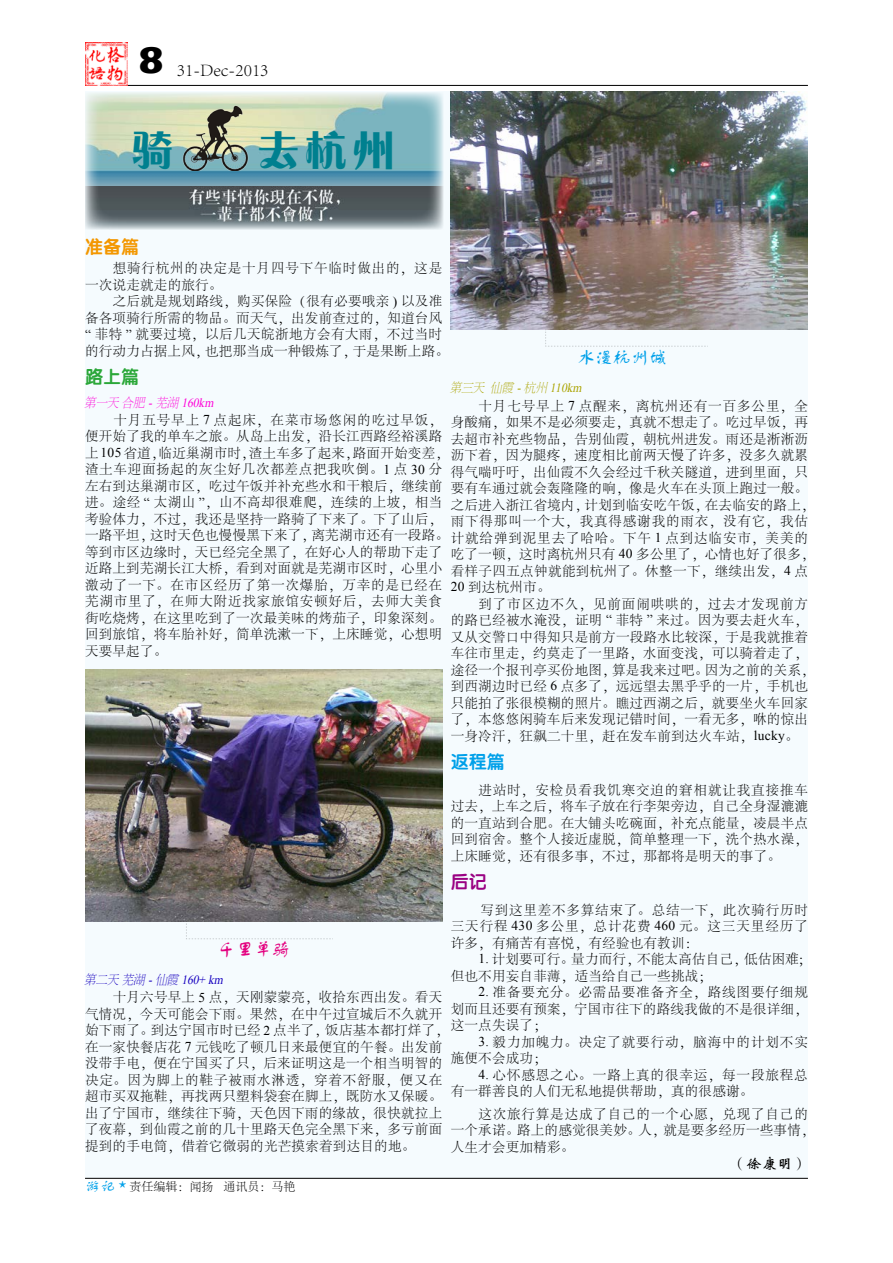
<style>
.page{position:relative;width:893px;height:1263px;background:#fff}
.page>*{position:absolute;margin:0;border:0;box-sizing:border-box;transform-origin:0 0}
.t1{font:44.4px "FZCHYJW GB1 0";color:#00808f}
.t2{font:300 18px "Adobe Song Std";color:#000}
.t3{font:18px "FZSTK GBK1 0";color:#00a0e9}
.t4{font:18px "FZSTK GBK1 0";color:#e4007f}
.t5{font:18px "FZY4 JW GB1 0";color:#f39700}
.t6{font:18px "FZY4 JW GB1 0";color:#2aa738}
.t7{font:18px "FZY4 JW GB1 0";color:#00a0e9}
.t8{font:18px "FZY4 JW GB1 0";color:#9a0283}
.t9{font:15px "FZWBK GBK1 0";color:#000}
.t10{font:300 13.5px/16.5px "Adobe Song Std";letter-spacing:.02em;color:#000}
.t11{font:300 13.5px/16.5px "Adobe Song Std";letter-spacing:.065em;color:#000}
.t12{font:300 13.5px/16.5px "Adobe Song Std";letter-spacing:.07em;color:#000}
.t13{font:italic 12.6px "FZBSJW GB1 0";color:#1600bf;scale:.91 1}
.t14{font:italic 12.6px "FZBSJW GB1 0";color:#ff00d9;scale:.91 1}
.t15{font:italic 12.6px "FZBSJW GB1 0";color:#aaa300;scale:.91 1}
.t16{font:300 12px "Adobe Song Std";color:#000}
.s1{font-family:"Times New Roman";font-weight:400}
.s2{font-family:"Times New Roman"}
.s3{font-family:"FZSTK GBK1 0";font-weight:400;font-size:15px;color:#00a0e9}
.s4{font-family:"FZKTK GBK1 0";font-weight:400;font-size:15px;color:#00a0e9}
</style>
<div class="page">
<div style="left:85px;top:91px;width:723px;height:1087px;background:#f5fbfe"></div>
<hr style="left:85px;top:85px;width:723px;height:1px;background:#000">
<hr style="left:85px;top:1178px;width:723px;height:1px;background:#000">
<img style="left:85px;top:43px;width:43px;height:42px">
<img style="left:85px;top:92px;width:358px;height:137px">
<img style="left:181px;top:104px;width:73px;height:66px">
<img style="left:451px;top:91px;width:357px;height:239px">
<svg style="left:545px;top:329px;width:164px;height:18px"></svg>
<img style="left:85px;top:670px;width:357px;height:252px">
<svg style="left:186px;top:920px;width:148px;height:19px"></svg>
<h2 class="t2" style="left:137px;top:60px;width:134px"><sup>8</sup> 31-Dec-2013</h2>
<h1 class="t1" style="left:130px;top:124px;width:46px">骑</h1>
<h1 class="t1" style="left:256px;top:124px;width:141px">去杭州</h1>
<h2 class="t5" style="left:85px;top:236px;width:55px">准备篇</h2>
<p class="t11" style="left:85px;top:260px;width:359px;text-indent:28px">想骑行杭州的决定是十月四号下午临时做出的，这是一次说走就走的旅行。</p>
<p class="t10" style="left:85px;top:293px;width:365px;text-indent:28px">之后就是规划路线，购买保险（很有必要哦亲 <span class="s1">)</span> 以及准备各项骑行所需的物品。而天气，出发前查过的，知道台风<span class="s1">“</span> 菲特 <span class="s1">”</span> 就要过境，以后几天皖浙地方会有大雨，不过当时的行动力占据上风，也把那当成一种锻炼了，于是果断上路。</p>
<h2 class="t6" style="left:85px;top:367px;width:55px">路上篇</h2>
<p class="t14" style="left:84px;top:396px;width:147px">第一天合肥 <span class="s2">-</span> 芜湖 <span class="s2">160km</span></p>
<p class="t10" style="left:85px;top:412px;width:365px;text-indent:29px">十月五号早上 <span class="s1">7</span> 点起床，在菜市场悠闲的吃过早饭，便开始了我的单车之旅。从岛上出发，沿长江西路经裕溪路上<span class="s1">105</span>省道，临近巢湖市时，渣土车多了起来，路面开始变差，渣土车迎面扬起的灰尘好几次都差点把我吹倒。<span class="s1">1</span> 点 <span class="s1">30</span> 分左右到达巢湖市区，吃过午饭并补充些水和干粮后，继续前进。途经 <span class="s1">“</span> 太湖山 <span class="s1">”</span>，山不高却很难爬，连续的上坡，相当考验体力，不过，我还是坚持一路骑了下来了。下了山后，一路平坦，这时天色也慢慢黑下来了，离芜湖市还有一段路。等到市区边缘时，天已经完全黑了，在好心人的帮助下走了近路上到芜湖长江大桥，看到对面就是芜湖市区时，心里小激动了一下。在市区经历了第一次爆胎，万幸的是已经在芜湖市里了，在师大附近找家旅馆安顿好后，去师大美食街吃烧烤，在这里吃到了一次最美味的烤茄子，印象深刻。回到旅馆，将车胎补好，简单洗漱一下，上床睡觉，心想明天要早起了。</p>
<h2 class="t4" style="left:217px;top:939px;width:73px">千里单骑</h2>
<p class="t13" style="left:84px;top:973px;width:157px">第二天芜湖 <span class="s2">-</span> 仙霞 <span class="s2">160+ km</span></p>
<p class="t10" style="left:85px;top:989px;width:365px;text-indent:28px">十月六号早上 <span class="s1">5</span> 点，天刚蒙蒙亮，收拾东西出发。看天气情况，今天可能会下雨。果然，在中午过宣城后不久就开始下雨了。到达宁国市时已经 <span class="s1">2</span> 点半了，饭店基本都打烊了，在一家快餐店花 <span class="s1">7</span> 元钱吃了顿几日来最便宜的午餐。出发前没带手电，便在宁国买了只，后来证明这是一个相当明智的决定。因为脚上的鞋子被雨水淋透，穿着不舒服，便又在超市买双拖鞋，再找两只塑料袋套在脚上，既防水又保暖。出了宁国市，继续往下骑，天色因下雨的缘故，很快就拉上了夜幕，到仙霞之前的几十里路天色完全黑下来，多亏前面提到的手电筒，借着它微弱的光芒摸索着到达目的地。</p>
<p class="t16" style="left:85px;top:1180px;width:212px"><span class="s3">游记</span> <span class="s4">*</span> 责任编辑：闻扬 通讯员：马艳</p>
<h2 class="t3" style="left:577px;top:347px;width:91px">水漫杭州城</h2>
<p class="t15" style="left:450px;top:382px;width:150px">第三天仙霞 <span class="s2">-</span> 杭州 <span class="s2">110km</span></p>
<p class="t10" style="left:451px;top:398px;width:365px;text-indent:28px">十月七号早上 <span class="s1">7</span> 点醒来，离杭州还有一百多公里，全身酸痛，如果不是必须要走，真就不想走了。吃过早饭，再去超市补充些物品，告别仙霞，朝杭州进发。雨还是淅淅沥沥下着，因为腿疼，速度相比前两天慢了许多，没多久就累得气喘吁吁，出仙霞不久会经过千秋关隧道，进到里面，只要有车通过就会轰隆隆的响，像是火车在头顶上跑过一般。之后进入浙江省境内，计划到临安吃午饭，在去临安的路上，雨下得那叫一个大，我真得感谢我的雨衣，没有它，我估计就给弹到泥里去了哈哈。下午 <span class="s1">1</span> 点到达临安市，美美的吃了一顿，这时离杭州只有 <span class="s1">40</span> 多公里了，心情也好了很多，看样子四五点钟就能到杭州了。休整一下，继续出发，<span class="s1">4</span> 点<br><span class="s1">20</span> 到达杭州市。</p>
<p class="t10" style="left:451px;top:596px;width:365px;text-indent:28px">到了市区边不久，见前面闹哄哄的，过去才发现前方的路已经被水淹没，证明 <span class="s1">“</span> 菲特 <span class="s1">”</span> 来过。因为要去赶火车，又从交警口中得知只是前方一段路水比较深，于是我就推着车往市里走，约莫走了一里路，水面变浅，可以骑着走了，途径一个报刊亭买份地图，算是我来过吧。因为之前的关系，到西湖边时已经 <span class="s1">6</span> 点多了，远远望去黑乎乎的一片，手机也只能拍了张很模糊的照片。瞧过西湖之后，就要坐火车回家了，本悠悠闲骑车后来发现记错时间，一看无多，咻的惊出一身冷汗，狂飙二十里，赶在发车前到达火车站，<span class="s1">lucky</span>。</p>
<h2 class="t7" style="left:451px;top:752px;width:55px">返程篇</h2>
<p class="t10" style="left:451px;top:782px;width:359px;text-align:justify;text-indent:28px">进站时，安检员看我饥寒交迫的窘相就让我直接推车过去，上车之后，将车子放在行李架旁边，自己全身湿漉漉的一直站到合肥。在大铺头吃碗面，补充点能量，凌晨半点回到宿舍。整个人接近虚脱，简单整理一下，洗个热水澡，上床睡觉，还有很多事，不过，那都将是明天的事了。</p>
<h2 class="t8" style="left:451px;top:872px;width:37px">后记</h2>
<p class="t10" style="left:451px;top:902px;width:359px;text-align:justify;text-indent:30px">写到这里差不多算结束了。总结一下，此次骑行历时三天行程 <span class="s1">430</span> 多公里，总计花费 <span class="s1">460</span> 元。这三天里经历了许多，有痛苦有喜悦，有经验也有教训：</p>
<p class="t10" style="left:451px;top:951px;width:362px;text-indent:28px"><span class="s1">1.</span> 计划要可行。量力而行，不能太高估自己，低估困难；但也不用妄自菲薄，适当给自己一些挑战；</p>
<p class="t10" style="left:451px;top:984px;width:359px;text-align:justify;text-indent:28px"><span class="s1">2.</span> 准备要充分。必需品要准备齐全，路线图要仔细规划而且还要有预案，宁国市往下的路线我做的不是很详细，这一点失误了；</p>
<p class="t12" style="left:451px;top:1034px;width:359px;text-indent:28px"><span class="s1">3.</span> 毅力加魄力。决定了就要行动，脑海中的计划不实施便不会成功；</p>
<p class="t10" style="left:451px;top:1067px;width:359px;text-indent:28px"><span class="s1">4.</span> 心怀感恩之心。一路上真的很幸运，每一段旅程总有一群善良的人们无私地提供帮助，真的很感谢。</p>
<p class="t10" style="left:451px;top:1106px;width:365px;text-indent:28px">这次旅行算是达成了自己的一个心愿，兑现了自己的一个承诺。路上的感觉很美妙。人，就是要多经历一些事情，人生才会更加精彩。</p>
<p class="t9" style="left:731px;top:1156px;width:78px">（徐康明）</p>
</div>
